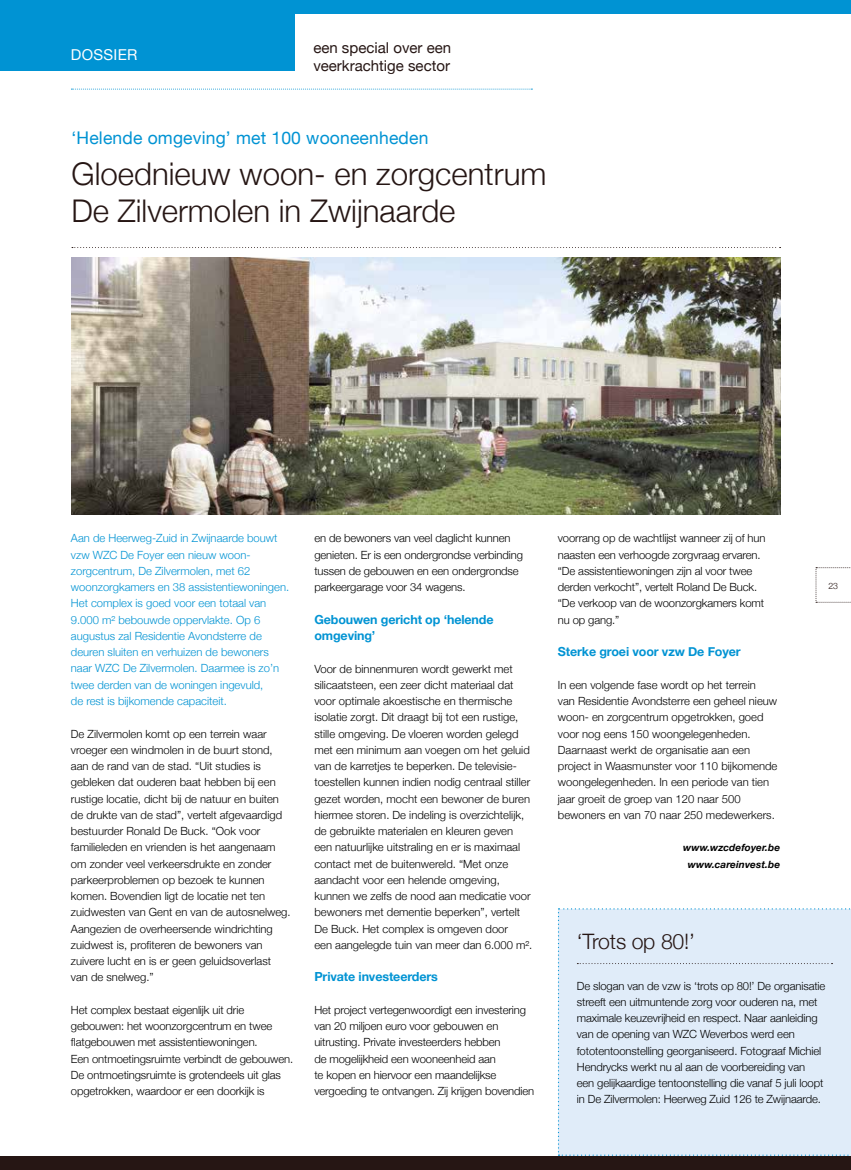
<style>
.page{position:relative;width:851px;height:1170px;background:#fff}
.page>*{position:absolute;margin:0;border:0;box-sizing:border-box;transform-origin:0 0}
.t1{font:300 31.25px/37.5px "Helvetica Neue";color:#261614}
.t2{font:300 21.25px "Helvetica Neue";letter-spacing:-.01em;color:#261614}
.t3{font:17.5px "Helvetica Neue";letter-spacing:.01em;color:#0093d3}
.t4{font:15px/18px "Helvetica Neue";color:#261614}
.t5{font:15px "Helvetica Neue";letter-spacing:.02em;color:#fff}
.t6{font:700 12.5px/16.2px "Helvetica Neue";letter-spacing:-.01em;color:#0093d3}
.t7{font:300 11.25px/16.2px "Helvetica Neue";color:#000}
.t8{font:300 11.25px/16.2px "Helvetica Neue";color:#0093d3}
.t9{font:italic 700 10px/16.2px "Helvetica Neue";letter-spacing:.01em;color:#000;text-align:center}
.t10{font:300 8.75px "Helvetica Neue";color:#261614}
</style>
<div class="page">
<div style="left:0;top:0;width:294px;height:71px;background:#0093d3"></div>
<svg style="left:71px;top:89px;width:461px;height:1px"></svg>
<svg style="left:72px;top:247px;width:708px;height:1px"></svg>
<img style="left:71px;top:258px;width:709px;height:256px">
<div style="left:557px;top:908px;width:294px;height:247px;background:#e0ecf9"></div>
<div style="left:0;top:0;width:850px;height:14px;background:#0093d3"></div>
<div style="left:0;top:1155px;width:850px;height:14px;background:#261614"></div>
<svg style="left:815px;top:567px;width:36px;height:35px"></svg>
<h3 class="t5" style="left:71px;top:44px;width:68px">DOSSIER</h3>
<h3 class="t4" style="left:313px;top:39px;width:139px">een special over een veerkrachtige sector</h3>
<h3 class="t3" style="left:71px;top:125px;width:358px">‘Helende omgeving’ met 100 wooneenheden</h3>
<h1 class="t1" style="left:71px;top:153px;width:476px">Gloednieuw woon- en zorgcentrum<br>De Zilvermolen in Zwijnaarde</h1>
<p class="t8" style="left:71px;top:529px;width:220px">Aan de Heerweg-Zuid in Zwijnaarde bouwt vzw WZC De Foyer een nieuw woon&shy;zorgcentrum, De Zilvermolen, met 62 woonzorgkamers en 38 assistentiewoningen.<br>Het complex is goed voor een totaal van 9.000 m² bebouwde oppervlakte. Op 6 augustus zal Residentie Avondsterre de deuren sluiten en verhuizen de bewoners naar WZC De Zilvermolen. Daarmee is zo’n twee derden van de woningen ingevuld,<br>de rest is bijkomende capaciteit.</p>
<p class="t7" style="left:71px;top:724px;width:221px">De Zilvermolen komt op een terrein waar vroeger een windmolen in de buurt stond, aan de rand van de stad. “Uit studies is gebleken dat ouderen baat hebben bij een rustige locatie, dicht bij de natuur en buiten de drukte van de stad”, vertelt afgevaardigd bestuurder Ronald De Buck. “Ook voor familieleden en vrienden is het aangenaam om zonder veel verkeersdrukte en zonder parkeerproblemen op bezoek te kunnen komen. Bovendien ligt de locatie net ten zuidwesten van Gent en van de autosnelweg.<br>Aangezien de overheersende windrichting zuidwest is, profiteren de bewoners van zuivere lucht en is er geen geluidsoverlast van de snelweg.”</p>
<p class="t7" style="left:71px;top:1000px;width:224px">Het complex bestaat eigenlijk uit drie gebouwen: het woonzorgcentrum en twee flatgebouwen met assistentiewoningen.<br>Een ontmoetingsruimte verbindt de gebouwen.<br>De ontmoetingsruimte is grotendeels uit glas opgetrokken, waardoor er een doorkijk is</p>
<p class="t7" style="left:314px;top:529px;width:210px">en de bewoners van veel daglicht kunnen genieten. Er is een ondergrondse verbinding tussen de gebouwen en een ondergrondse parkeergarage voor 34 wagens.</p>
<p class="t6" style="left:314px;top:611px;width:181px">Gebouwen gericht op ‘helende omgeving’</p>
<p class="t7" style="left:314px;top:659px;width:219px">Voor de binnenmuren wordt gewerkt met silicaatsteen, een zeer dicht materiaal dat voor optimale akoestische en thermische isolatie zorgt. Dit draagt bij tot een rustige, stille omgeving. De vloeren worden gelegd met een minimum aan voegen om het geluid van de karretjes te beperken. De televisie&shy;toestellen kunnen indien nodig centraal stiller gezet worden, mocht een bewoner de buren hiermee storen. De indeling is overzichtelijk, de gebruikte materialen en kleuren geven een natuurlijke uitstraling en er is maximaal contact met de buitenwereld. “Met onze aandacht voor een helende omgeving, kunnen we zelfs de nood aan medicatie voor bewoners met dementie beperken”, vertelt De Buck. Het complex is omgeven door<br>een aangelegde tuin van meer dan 6.000 m².</p>
<p class="t6" style="left:314px;top:969px;width:125px">Private investeerders</p>
<p class="t7" style="left:314px;top:1001px;width:221px">Het project vertegenwoordigt een investering van 20 miljoen euro voor gebouwen en uitrusting. Private investeerders hebben<br>de mogelijkheid een wooneenheid aan<br>te kopen en hiervoor een maandelijkse vergoeding te ontvangen. Zij krijgen bovendien</p>
<p class="t7" style="left:557px;top:529px;width:209px">voorrang op de wachtlijst wanneer zij of hun naasten een verhoogde zorgvraag ervaren. “De assistentiewoningen zijn al voor twee derden verkocht”, vertelt Roland De Buck. “De verkoop van de woonzorgkamers komt nu op gang.”</p>
<p class="t6" style="left:557px;top:644px;width:184px">Sterke groei voor vzw De Foyer</p>
<p class="t7" style="left:557px;top:676px;width:221px">In een volgende fase wordt op het terrein<br>van Residentie Avondsterre een geheel nieuw woon- en zorgcentrum opgetrokken, goed voor nog eens 150 woongelegenheden.<br>Daarnaast werkt de organisatie aan een project in Waasmunster voor 110 bijkomende woongelegenheden. In een periode van tien jaar groeit de groep van 120 naar 500 bewoners en van 70 naar 250 medewerkers.</p>
<p class="t9" style="left:683px;top:839px;width:98px">www.wzcdefoyer.be www.careinvest.be</p>
<p class="t10" style="left:828px;top:579px;width:11px">23</p>
<h2 class="t2" style="left:576px;top:924px;width:120px">‘Trots op 80!’</h2>
<p class="t7" style="left:576px;top:976px;width:250px">De slogan van de vzw is ‘trots op 80!’ De organisatie streeft een uitmuntende zorg voor ouderen na, met maximale keuzevrijheid en respect. Naar aanleiding van de opening van WZC Weverbos werd een fototentoonstelling georganiseerd. Fotograaf Michiel Hendrycks werkt nu al aan de voorbereiding van een gelijkaardige tentoonstelling die vanaf 5 juli loopt in De Zilvermolen: Heerweg Zuid 126 te Zwijnaarde.</p>
</div>
